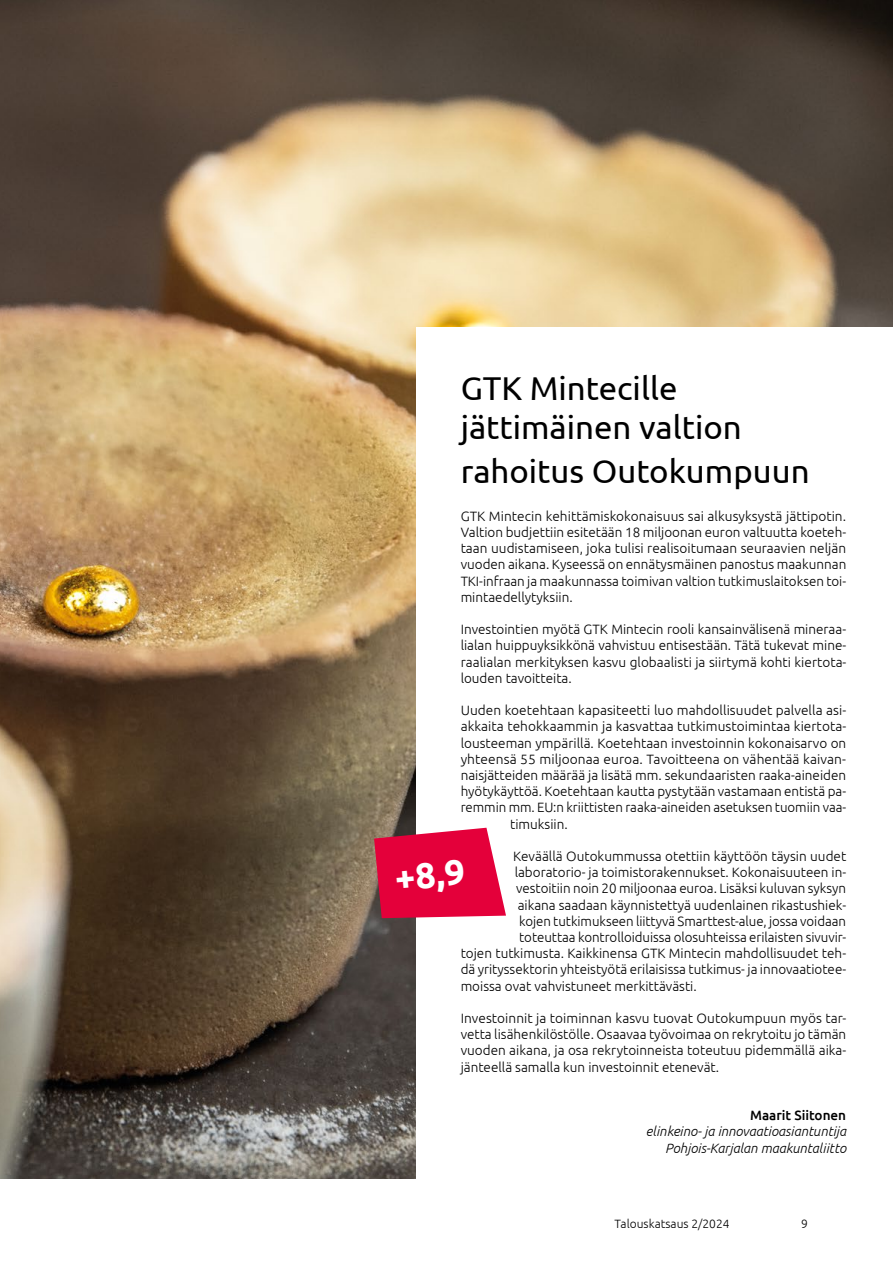
<style>
.page{position:relative;width:893px;height:1263px;background:#fff}
.page>*{position:absolute;margin:0;border:0;box-sizing:border-box;transform-origin:0 0}
.t1{font:700 36px "Ubuntu";color:#fff}
.t2{font:33px/39.6px "Ubuntu";color:#000}
.leipis{font:300 13.5px/16.2px "Ubuntu";color:#000;text-align:justify}
.leipis-2{font:italic 300 13.5px "Ubuntu";color:#000}
.leipis-3{font:500 13.5px "Ubuntu";color:#000}
.t3{font:300 12px "Ubuntu";color:#000}
</style>
<div class="page">
<img style="left:0;top:0;width:893px;height:1179px">
<div style="left:417px;top:327px;width:476px;height:860px;background:#fff"></div>
<svg style="left:374px;top:828px;width:132px;height:90px;background:#df1e4e"></svg>
<h1 class="t2" style="left:461px;top:367px;width:283px">GTK Mintecille jättimäinen valtion</h1>
<h1 class="t2" style="left:461px;top:450px;width:350px">rahoitus Outokumpuun</h1>
<p class="leipis" style="left:461px;top:507px;width:387px">GTK Mintecin kehittämiskokonaisuus sai alkusyksystä jättipotin.<br>Valtion budjettiin esitetään 18 miljoonan euron valtuutta koeteh&shy;taan uudistamiseen, joka tulisi realisoitumaan seuraavien neljän vuoden aikana. Kyseessä on ennätysmäinen panostus maakunnan TKI-infraan ja maakunnassa toimivan valtion tutkimuslaitoksen toi&shy;mintaedellytyksiin.</p>
<p class="leipis" style="left:461px;top:621px;width:387px">Investointien myötä GTK Mintecin rooli kansainvälisenä mineraa&shy;lialan huippuyksikkönä vahvistuu entisestään. Tätä tukevat mine&shy;raalialan merkityksen kasvu globaalisti ja siirtymä kohti kiertota&shy;louden tavoitteita.</p>
<p class="leipis" style="left:461px;top:702px;width:387px">Uuden koetehtaan kapasiteetti luo mahdollisuudet palvella asi-</p>
<p class="leipis" style="left:461px;top:718px;width:387px">akkaita tehokkaammin ja kasvattaa tutkimustoimintaa kiertota-</p>
<p class="leipis" style="left:461px;top:734px;width:387px">lousteeman ympärillä. Koetehtaan investoinnin kokonaisarvo on</p>
<p class="leipis" style="left:461px;top:750px;width:387px">yhteensä 55 miljoonaa euroa. Tavoitteena on vähentää kaivan-</p>
<p class="leipis" style="left:461px;top:767px;width:387px">naisjätteiden määrää ja lisätä mm. sekundaaristen raaka-aineiden</p>
<p class="leipis" style="left:461px;top:783px;width:387px">hyötykäyttöä. Koetehtaan kautta pystytään vastamaan entistä pa-</p>
<p class="leipis" style="left:461px;top:799px;width:387px">remmin mm. EU:n kriittisten raaka-aineiden asetuksen tuomiin vaa-</p>
<p class="leipis" style="left:510px;top:815px;width:59px">timuksiin.</p>
<p class="leipis" style="left:513px;top:848px;width:335px">Keväällä Outokummussa otettiin käyttöön täysin uudet</p>
<p class="leipis" style="left:515px;top:864px;width:333px">laboratorio- ja toimistorakennukset. Kokonaisuuteen in-</p>
<p class="leipis" style="left:516px;top:880px;width:331px">vestoitiin noin 20 miljoonaa euroa. Lisäksi kuluvan syksyn</p>
<p class="leipis" style="left:518px;top:896px;width:330px">aikana saadaan käynnistettyä uudenlainen rikastushiek-</p>
<p class="leipis" style="left:519px;top:912px;width:328px">kojen tutkimukseen liittyvä Smarttest-alue, jossa voidaan</p>
<p class="leipis" style="left:519px;top:929px;width:328px">toteuttaa kontrolloiduissa olosuhteissa erilaisten sivuvir-</p>
<p class="leipis" style="left:461px;top:945px;width:387px">tojen tutkimusta. Kaikkinensa GTK Mintecin mahdollisuudet teh-</p>
<p class="leipis" style="left:461px;top:961px;width:387px">dä yrityssektorin yhteistyötä erilaisissa tutkimus- ja innovaatiotee-</p>
<p class="leipis" style="left:461px;top:977px;width:238px">moissa ovat vahvistuneet merkittävästi.</p>
<p class="leipis" style="left:461px;top:1010px;width:387px">Investoinnit ja toiminnan kasvu tuovat Outokumpuun myös tar&shy;vetta lisähenkilöstölle. Osaavaa työvoimaa on rekrytoitu jo tämän vuoden aikana, ja osa rekrytoinneista toteutuu pidemmällä aika&shy;jänteellä samalla kun investoinnit etenevät.</p>
<p class="leipis-3" style="left:750px;top:1107px;width:98px">Maarit Siitonen</p>
<p class="leipis-2" style="left:646px;top:1123px;width:202px">elinkeino- ja innovaatioasiantuntija</p>
<p class="leipis-2" style="left:665px;top:1140px;width:182px">Pohjois-Karjalan maakuntaliitto</p>
<h1 class="t1" style="left:393px;top:857px;width:72px;rotate:-6deg">+8,9</h1>
<p class="t3" style="left:614px;top:1216px;width:117px">Talouskatsaus 2/2024</p>
<p class="t3" style="left:801px;top:1216px;width:8px">9</p>
</div>
